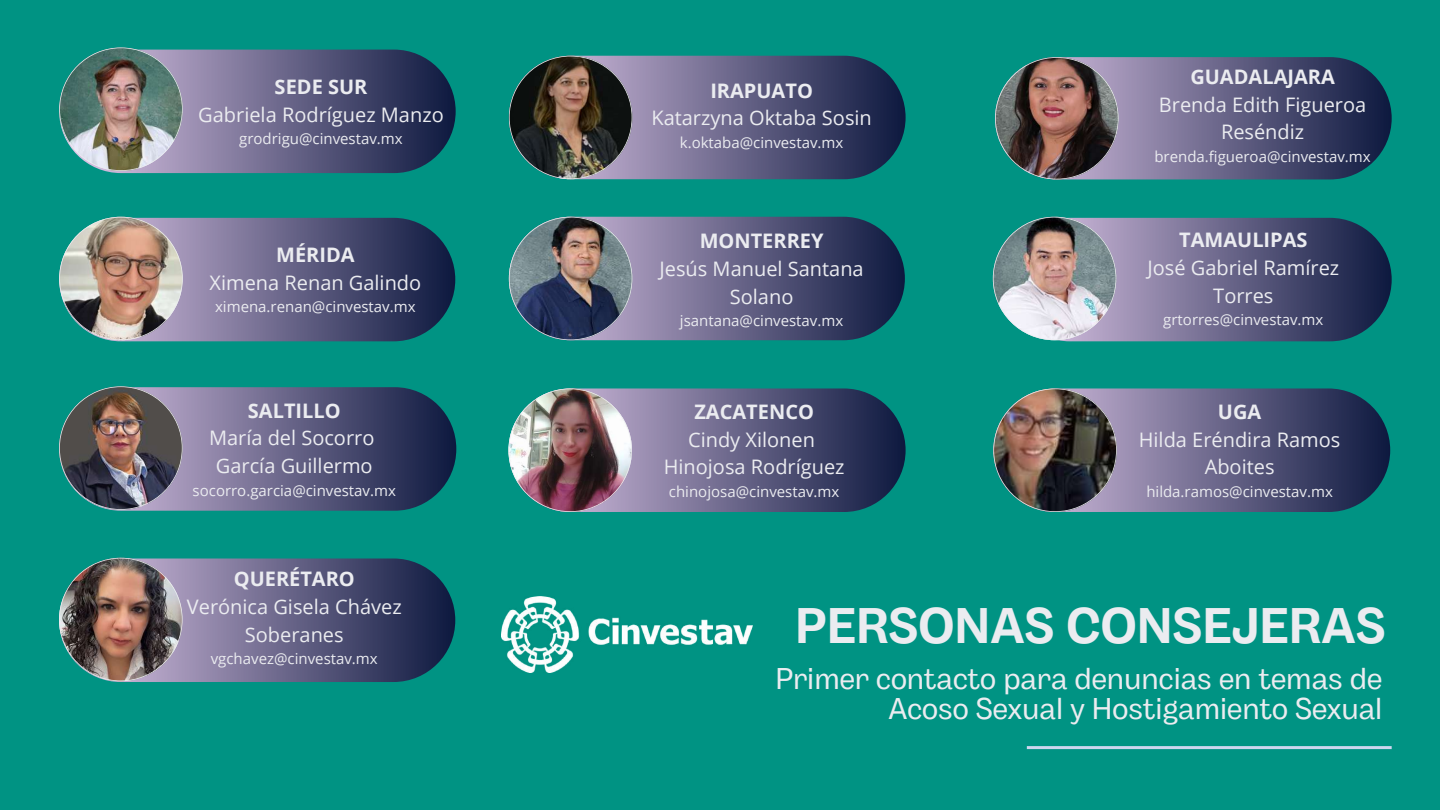
<style>
.page{position:relative;width:1440px;height:810px;background:#009383}
.page>*{position:absolute;margin:0;border:0;box-sizing:border-box;transform-origin:0 0}
.t1{font:700 50px "Body Grotesque";color:#ebecf0}
.t2{font:30px/30px "Body Grotesque";color:#ebecf0;text-align:right}
.t3{font:20px/27.8px "Open Sans";color:#ebecf0;text-align:center}
.t4{font:700 20px "Open Sans";color:#ebecf0}
.t5{font:15px "Open Sans";color:#ebecf0}
</style>
<div class="page">
<svg style="left:1119px;top:57px;width:273px;height:122px;background:#565c7d"></svg>
<svg style="left:110px;top:559px;width:345px;height:123px;background:#585c7e"></svg>
<img style="left:59px;top:558px;width:124px;height:123px">
<svg style="left:112px;top:387px;width:344px;height:124px;background:#565c7e"></svg>
<img style="left:59px;top:386px;width:124px;height:124px">
<img style="left:995px;top:57px;width:124px;height:122px">
<svg style="left:109px;top:218px;width:346px;height:123px;background:#585c7e"></svg>
<svg style="left:1050px;top:218px;width:342px;height:123px;background:#5a5f81"></svg>
<img style="left:993px;top:217px;width:123px;height:123px">
<svg style="left:632px;top:217px;width:273px;height:123px;background:#565c7e"></svg>
<img style="left:509px;top:217px;width:123px;height:123px">
<svg style="left:1117px;top:388px;width:273px;height:124px;background:#565c7e"></svg>
<svg style="left:105px;top:50px;width:351px;height:123px;background:#565c7e"></svg>
<img style="left:59px;top:47px;width:124px;height:124px">
<svg style="left:632px;top:56px;width:274px;height:123px;background:#565c7e"></svg>
<svg style="left:632px;top:388px;width:273px;height:124px;background:#565c7e"></svg>
<img style="left:508px;top:388px;width:124px;height:124px">
<hr style="left:1027px;top:746px;width:365px;height:3px;background:#cdd6ee">
<img style="left:509px;top:56px;width:123px;height:123px">
<img style="left:993px;top:388px;width:124px;height:124px">
<img style="left:59px;top:217px;width:124px;height:123px">
<img style="left:502px;top:596px;width:251px;height:77px">
<p class="t4" style="left:275px;top:72px;width:94px">SEDE SUR</p>
<p class="t3" style="left:198px;top:100px;width:247px">Gabriela Rodríguez Manzo</p>
<p class="t5" style="left:239px;top:128px;width:165px">grodrigu@cinvestav.mx</p>
<p class="t4" style="left:276px;top:241px;width:80px">MÉRIDA</p>
<p class="t3" style="left:210px;top:268px;width:213px">Ximena Renan Galindo</p>
<p class="t5" style="left:215px;top:296px;width:202px">ximena.renan@cinvestav.mx</p>
<p class="t4" style="left:248px;top:396px;width:94px">SALTILLO</p>
<p class="t3" style="left:209px;top:424px;width:167px">María del Socorro<br>García Guillermo</p>
<p class="t5" style="left:193px;top:480px;width:205px">socorro.garcia@cinvestav.mx</p>
<p class="t4" style="left:234px;top:565px;width:123px">QUERÉTARO</p>
<p class="t3" style="left:187px;top:592px;width:216px">Verónica Gisela Chávez<br>Soberanes</p>
<p class="t5" style="left:211px;top:648px;width:168px">vgchavez@cinvestav.mx</p>
<p class="t4" style="left:710px;top:76px;width:104px">IRAPUATO</p>
<p class="t3" style="left:651px;top:104px;width:222px">Katarzyna Oktaba Sosin</p>
<p class="t5" style="left:680px;top:132px;width:165px">k.oktaba@cinvestav.mx</p>
<p class="t4" style="left:700px;top:227px;width:125px">MONTERREY</p>
<p class="t3" style="left:660px;top:254px;width:206px">Jesús Manuel Santana<br>Solano</p>
<p class="t5" style="left:680px;top:310px;width:165px">jsantana@cinvestav.mx</p>
<p class="t4" style="left:694px;top:398px;width:121px">ZACATENCO</p>
<p class="t3" style="left:664px;top:425px;width:182px">Cindy Xilonen<br>Hinojosa Rodríguez</p>
<p class="t5" style="left:669px;top:481px;width:172px">chinojosa@cinvestav.mx</p>
<p class="t4" style="left:1190px;top:62px;width:146px">GUADALAJARA</p>
<p class="t3" style="left:1159px;top:90px;width:209px">Brenda Edith Figueroa<br>Reséndiz</p>
<p class="t5" style="left:1154px;top:146px;width:218px">brenda.figueroa@cinvestav.mx</p>
<p class="t4" style="left:1179px;top:226px;width:130px">TAMAULIPAS</p>
<p class="t3" style="left:1148px;top:253px;width:193px">José Gabriel Ramírez<br>Torres</p>
<p class="t5" style="left:1163px;top:309px;width:162px">grtorres@cinvestav.mx</p>
<p class="t4" style="left:1218px;top:398px;width:45px">UGA</p>
<p class="t3" style="left:1139px;top:425px;width:203px">Hilda Eréndira Ramos<br>Aboites</p>
<p class="t5" style="left:1146px;top:481px;width:188px">hilda.ramos@cinvestav.mx</p>
<h1 class="t1" style="left:795px;top:596px;width:592px">PERSONAS CONSEJERAS</h1>
<h2 class="t2" style="left:775px;top:665px;width:608px">Primer contacto para denuncias en temas de<br>Acoso Sexual y Hostigamiento Sexual</h2>
</div>
